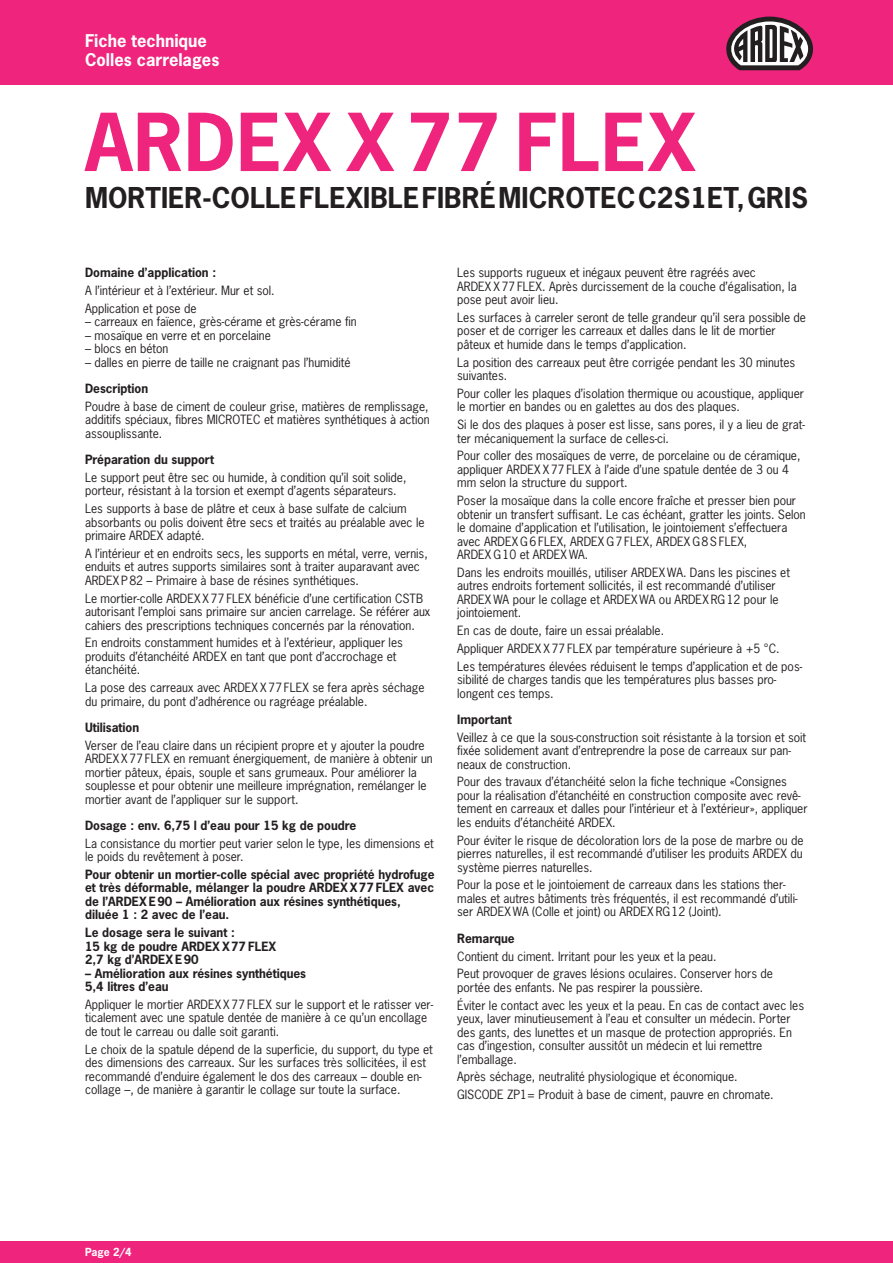
<style>
.page{position:relative;width:893px;height:1263px;background:#fff}
.page>*{position:absolute;margin:0;border:0;box-sizing:border-box;transform-origin:0 0}
.t1{font:700 75px "News Gothic Std";letter-spacing:.015em;color:#ee247d}
.t2{font:700 27px "News Gothic Std";letter-spacing:.005em;color:#231f20}
.t3{font:700 16.5px/19.5px "News Gothic Std";color:#fff}
.t4{font:12px/13.5px "News Gothic Std";color:#231f20}
.t5{font:700 12px/13.5px "News Gothic Std";color:#231f20}
.t6{font:700 10.5px "News Gothic Std";color:#fff}
</style>
<div class="page">
<div style="left:0;top:0;width:893px;height:85px;background:#ee247d"></div>
<div style="left:0;top:1242px;width:893px;height:21px;background:#ee247d"></div>
<svg style="left:726px;top:17px;width:87px;height:53px"></svg>
<h3 class="t3" style="left:85px;top:31px;width:136px">Fiche technique<br>Colles carrelages</h3>
<h1 class="t1" style="left:85px;top:93px;width:612px">ARDEX X77 FLEX</h1>
<h2 class="t2" style="left:85px;top:180px;width:724px">MORTIER-COLLE FLEXIBLE FIBRÉ MICROTEC C2S1ET, GRIS</h2>
<p class="t5" style="left:85px;top:266px;width:133px">Domaine d’application :</p>
<p class="t4" style="left:85px;top:281px;width:191px;line-height:17.7px">A l’intérieur et à l’extérieur. Mur et sol.<br>Application et pose de</p>
<p class="t4" style="left:85px;top:315px;width:273px">– carreaux en faïence, grès-cérame et grès-cérame fin</p>
<p class="t4" style="left:85px;top:328px;width:187px">– mosaïque en verre et en porcelaine</p>
<p class="t4" style="left:85px;top:342px;width:85px">– blocs en béton</p>
<p class="t4" style="left:85px;top:355px;width:267px">– dalles en pierre de taille ne craignant pas l’humidité</p>
<p class="t5" style="left:85px;top:381px;width:65px">Description</p>
<p class="t4" style="left:85px;top:399px;width:346px;text-align:justify">Poudre à base de ciment de couleur grise, matières de remplissage, additifs spéciaux, fibres MICROTEC et matières synthétiques à action assouplissante.</p>
<p class="t5" style="left:85px;top:452px;width:131px">Préparation du support</p>
<p class="t4" style="left:85px;top:470px;width:323px">Le support peut être sec ou humide, à condition qu’il soit solide, porteur, résistant à la torsion et exempt d’agents séparateurs.</p>
<p class="t4" style="left:85px;top:502px;width:341px">Les supports à base de plâtre et ceux à base sulfate de calcium absorbants ou polis doivent être secs et traités au préalable avec le primaire ARDEX adapté.</p>
<p class="t4" style="left:85px;top:546px;width:344px">A l’intérieur et en endroits secs, les supports en métal, verre, vernis, enduits et autres supports similaires sont à traiter auparavant avec<br>ARDEX P82 – Primaire à base de résines synthétiques.</p>
<p class="t4" style="left:85px;top:591px;width:347px">Le mortier-colle ARDEX X77 FLEX bénéficie d’une certification CSTB autorisant l’emploi sans primaire sur ancien carrelage. Se référer aux cahiers des prescriptions techniques concernés par la rénovation.</p>
<p class="t4" style="left:85px;top:636px;width:319px">En endroits constamment humides et à l’extérieur, appliquer les produits d’étanchéité ARDEX en tant que pont d’accrochage et étanchéité.</p>
<p class="t4" style="left:85px;top:681px;width:341px">La pose des carreaux avec ARDEX X77 FLEX se fera après séchage du primaire, du pont d’adhérence ou ragréage préalable.</p>
<p class="t5" style="left:85px;top:720px;width:56px">Utilisation</p>
<p class="t4" style="left:85px;top:738px;width:349px">Verser de l’eau claire dans un récipient propre et y ajouter la poudre ARDEX X77 FLEX en remuant énergiquement, de manière à obtenir un mortier pâteux, épais, souple et sans grumeaux. Pour améliorer la souplesse et pour obtenir une meilleure imprégnation, remélanger le mortier avant de l’appliquer sur le support.</p>
<p class="t5" style="left:85px;top:818px;width:273px">Dosage : env. 6,75 l d’eau pour 15 kg de poudre</p>
<p class="t4" style="left:85px;top:836px;width:350px">La consistance du mortier peut varier selon le type, les dimensions et le poids du revêtement à poser.</p>
<p class="t5" style="left:85px;top:867px;width:351px">Pour obtenir un mortier-colle spécial avec propriété hydrofuge et très déformable, mélanger la poudre ARDEX X77 FLEX avec de l’ARDEX E90 – Amélioration aux résines synthétiques, diluée 1 : 2 avec de l’eau.</p>
<p class="t5" style="left:85px;top:925px;width:193px">Le dosage sera le suivant :<br>15 kg de poudre ARDEX X77 FLEX<br>2,7 kg d’ARDEX E90</p>
<p class="t5" style="left:85px;top:966px;width:223px">– Amélioration aux résines synthétiques<br>5,4 litres d’eau</p>
<p class="t4" style="left:85px;top:997px;width:350px">Appliquer le mortier ARDEX X77 FLEX sur le support et le ratisser ver&shy;ticalement avec une spatule dentée de manière à ce qu’un encollage de tout le carreau ou dalle soit garanti.</p>
<p class="t4" style="left:85px;top:1042px;width:349px">Le choix de la spatule dépend de la superficie, du support, du type et des dimensions des carreaux. Sur les surfaces très sollicitées, il est recommandé d’enduire également le dos des carreaux – double en&shy;collage –, de manière à garantir le collage sur toute la surface.</p>
<p class="t4" style="left:457px;top:266px;width:341px">Les supports rugueux et inégaux peuvent être ragréés avec<br>ARDEX X77 FLEX. Après durcissement de la couche d’égalisation, la pose peut avoir lieu.</p>
<p class="t4" style="left:457px;top:311px;width:350px">Les surfaces à carreler seront de telle grandeur qu’il sera possible de poser et de corriger les carreaux et dalles dans le lit de mortier pâteux et humide dans le temps d’application.</p>
<p class="t4" style="left:457px;top:355px;width:340px">La position des carreaux peut être corrigée pendant les 30 minutes suivantes.</p>
<p class="t4" style="left:457px;top:387px;width:348px">Pour coller les plaques d’isolation thermique ou acoustique, appliquer le mortier en bandes ou en galettes au dos des plaques.</p>
<p class="t4" style="left:457px;top:418px;width:349px">Si le dos des plaques à poser est lisse, sans pores, il y a lieu de grat&shy;ter mécaniquement la surface de celles-ci.</p>
<p class="t4" style="left:457px;top:449px;width:345px">Pour coller des mosaïques de verre, de porcelaine ou de céramique, appliquer ARDEX X77 FLEX à l’aide d’une spatule dentée de 3 ou 4 mm selon la structure du support.</p>
<p class="t4" style="left:457px;top:494px;width:350px">Poser la mosaïque dans la colle encore fraîche et presser bien pour obtenir un transfert suffisant. Le cas échéant, gratter les joints. Selon le domaine d’application et l’utilisation, le jointoiement s’effectuera avec ARDEX G6 FLEX, ARDEX G7 FLEX, ARDEX G8S FLEX,<br>ARDEX G10 et ARDEX WA.</p>
<p class="t4" style="left:457px;top:566px;width:334px">Dans les endroits mouillés, utiliser ARDEX WA. Dans les piscines et autres endroits fortement sollicités, il est recommandé d’utiliser ARDEX WA pour le collage et ARDEX WA ou ARDEX RG12 pour le jointoiement.</p>
<p class="t4" style="left:457px;top:622px;width:346px;line-height:17.7px">En cas de doute, faire un essai préalable.<br>Appliquer ARDEX X77 FLEX par température supérieure à +5 °C.<br>Les températures élevées réduisent le temps d’application et de pos-</p>
<p class="t4" style="left:457px;top:673px;width:321px">sibilité de charges tandis que les températures plus basses pro&shy;longent ces temps.</p>
<p class="t5" style="left:457px;top:712px;width:56px">Important</p>
<p class="t4" style="left:457px;top:730px;width:350px">Veillez à ce que la sous-construction soit résistante à la torsion et soit fixée solidement avant d’entreprendre la pose de carreaux sur pan&shy;neaux de construction.</p>
<p class="t4" style="left:457px;top:775px;width:352px">Pour des travaux d’étanchéité selon la fiche technique «Consignes pour la réalisation d’étanchéité en construction composite avec revê&shy;tement en carreaux et dalles pour l’intérieur et à l’extérieur», appliquer les enduits d’étanchéité ARDEX.</p>
<p class="t4" style="left:457px;top:833px;width:348px;text-align:justify">Pour éviter le risque de décoloration lors de la pose de marbre ou de pierres naturelles, il est recommandé d’utiliser les produits ARDEX du système pierres naturelles.</p>
<p class="t4" style="left:457px;top:878px;width:342px">Pour la pose et le jointoiement de carreaux dans les stations ther&shy;males et autres bâtiments très fréquentés, il est recommandé d’utili&shy;ser ARDEX WA (Colle et joint) ou ARDEX RG12 (Joint).</p>
<p class="t5" style="left:457px;top:931px;width:59px">Remarque</p>
<p class="t4" style="left:457px;top:947px;width:317px;line-height:17.7px">Contient du ciment. Irritant pour les yeux et la peau.<br>Peut provoquer de graves lésions oculaires. Conserver hors de</p>
<p class="t4" style="left:457px;top:978px;width:348px;line-height:17.7px">portée des enfants. Ne pas respirer la poussière.<br>Éviter le contact avec les yeux et la peau. En cas de contact avec les</p>
<p class="t4" style="left:457px;top:1012px;width:336px">yeux, laver minutieusement à l’eau et consulter un médecin. Porter des gants, des lunettes et un masque de protection appropriés. En cas d’ingestion, consulter aussitôt un médecin et lui remettre l’emballage.</p>
<p class="t4" style="left:457px;top:1068px;width:318px;line-height:17.7px">Après séchage, neutralité physiologique et économique.<br>GISCODE ZP1= Produit à base de ciment, pauvre en chromate.</p>
<p class="t6" style="left:85px;top:1245px;width:48px">Page 2/4</p>
</div>
